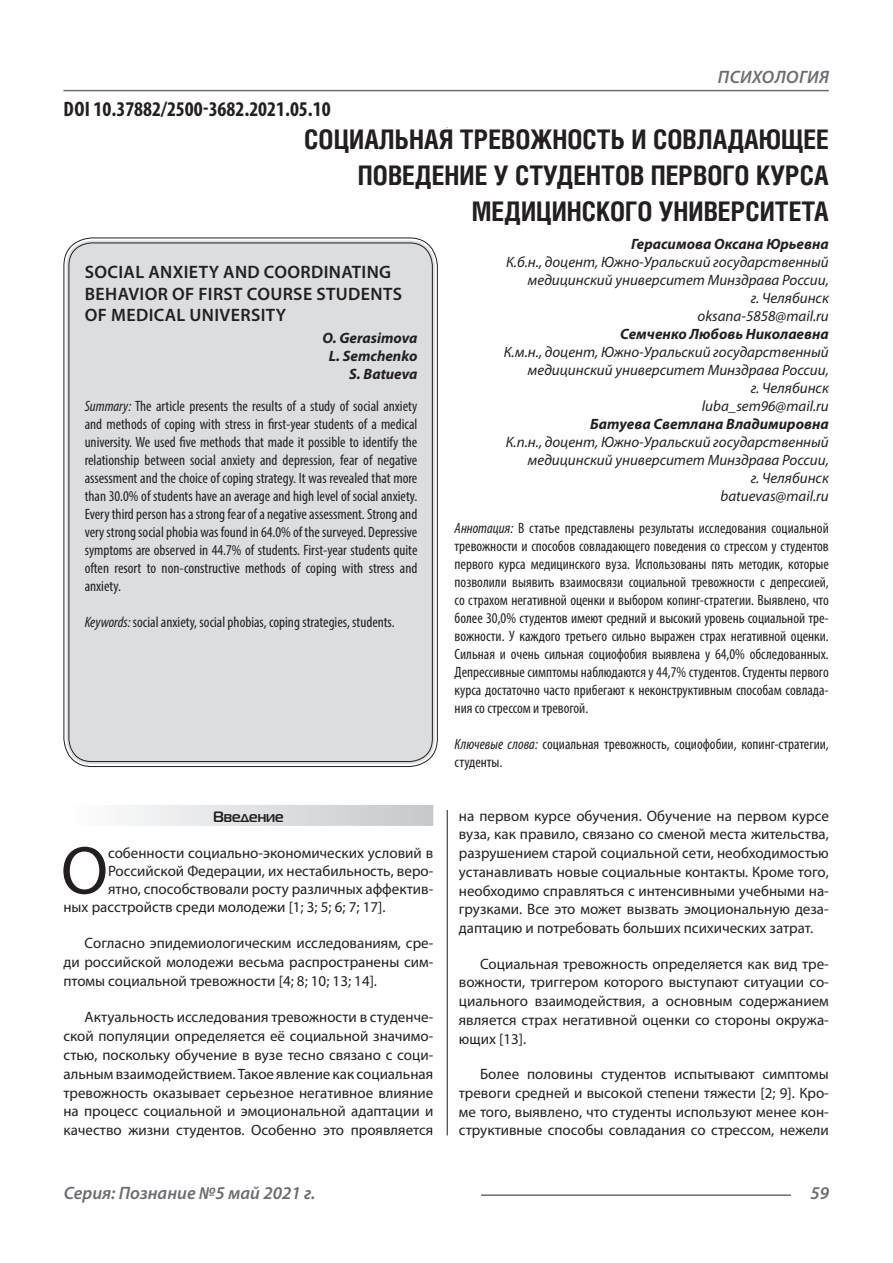
<style>
.page{position:relative;width:893px;height:1263px;background:#fff}
.page>*{position:absolute;margin:0;border:0;box-sizing:border-box;transform-origin:0 0}
.Статья_текст_первый{font:68.4px "Myriad Pro";color:#231f20}
.Статья_название{font:700 27px/36px "Helios Cond C";color:#231f20;text-align:right}
.ДОИ{font:700 condensed 21px "Myriad Pro";color:#231f20}
.Статья_название_англ{font:600 18px/21.6px "Myriad Pro";letter-spacing:.02em;color:#231f20}
.t1{font:italic 600 18px "Myriad Pro";color:#6c6d70}
.t2{font:italic 600 18px "Myriad Pro";letter-spacing:.02em;color:#6c6d70}
.Статья_текст{font:15px/18.8px "Myriad Pro";color:#231f20;text-align:justify}
.Статья_аннотация_тек{font:condensed 15px/18px "Myriad Pro";color:#231f20;text-align:justify}
.Статья_аннотация_анг{font:condensed 15px/18px "Myriad Pro";color:#231f20;text-align:justify}
.Статья_автор_инфо{font:italic 15px/18px "Myriad Pro";color:#231f20;text-align:right}
.Статья_текст_первый-2{font:15px "Myriad Pro";color:#231f20}
.Статья_автор_инфо-2{font:italic 700 15px "Myriad Pro";color:#231f20}
.Статья_автор_англ{font:italic 700 15px "Myriad Pro";color:#231f20}
.Статья_подзаголовок{font:700 15px "Magistral C";color:#231f20}
.s1{font-style:italic}
</style>
<div class="page">
<hr style="left:447px;top:128px;width:1px;height:1007px;background:#231f20">
<hr style="left:63px;top:90px;width:766px;height:1px;background:#6c6d70">
<hr style="left:481px;top:1194px;width:310px;height:2px;background:#6c6d70">
<div style="left:443px;top:128px;width:10px;height:681px;background:#fff"></div>
<div style="left:66px;top:240px;width:369px;height:524px;background:#dcdddf;border-radius:26px"></div>
<div style="left:63px;top:805px;width:370px;height:21px;background:linear-gradient(to right,#fefeff,#c6c8ca)"></div>
<p class="ДОИ" style="left:64px;top:96px;width:269px">DOI 10.37882/2500-3682.2021.05.10</p>
<p class="t2" style="left:718px;top:66px;width:113px">ПСИХОЛОГИЯ</p>
<p class="Статья_название" style="left:304px;top:121px;width:526px">СОЦИАЛЬНАЯ ТРЕВОЖНОСТЬ И СОВЛАДАЮЩЕЕ<br>ПОВЕДЕНИЕ У СТУДЕНТОВ ПЕРВОГО КУРСА<br>МЕДИЦИНСКОГО УНИВЕРСИТЕТА</p>
<p class="Статья_автор_инфо-2" style="left:631px;top:234px;width:199px">Герасимова Оксана Юрьевна</p>
<p class="Статья_автор_инфо" style="left:506px;top:252px;width:324px">К.б.н., доцент, Южно-Уральский государственный медицинский университет Минздрава России,<br>г. Челябинск</p>
<p class="Статья_автор_инфо" style="left:697px;top:306px;width:133px">oksana-5858@mail.ru</p>
<p class="Статья_автор_инфо-2" style="left:620px;top:324px;width:210px">Семченко Любовь Николаевна</p>
<p class="Статья_автор_инфо" style="left:504px;top:342px;width:327px">К.м.н., доцент, Южно-Уральский государственный медицинский университет Минздрава России,<br>г. Челябинск</p>
<p class="Статья_автор_инфо" style="left:702px;top:396px;width:129px">luba_sem96@mail.ru</p>
<p class="Статья_автор_инфо-2" style="left:590px;top:414px;width:240px">Батуева Светлана Владимировна</p>
<p class="Статья_автор_инфо" style="left:506px;top:432px;width:325px">К.п.н., доцент, Южно-Уральский государственный медицинский университет Минздрава России,<br>г. Челябинск</p>
<p class="Статья_автор_инфо" style="left:720px;top:486px;width:110px">batuevas@mail.ru</p>
<p class="Статья_аннотация_тек" style="left:455px;top:519px;width:376px"><span class="s1">Аннотация:</span> В статье представлены результаты исследования социальной тревожности и способов совладающего поведения со стрессом у студентов первого курса медицинского вуза. Использованы пять методик, которые позволили выявить взаимосвязи социальной тревожности с депрессией, со страхом негативной оценки и выбором копинг-стратегии. Выявлено, что более 30,0% студентов имеют средний и высокий уровень социальной тре&shy;вожности. У каждого третьего сильно выражен страх негативной оценки.<br>Сильная и очень сильная социофобия выявлена у 64,0% обследованных.<br>Депрессивные симптомы наблюдаются у 44,7% студентов. Студенты первого курса достаточно часто прибегают к неконструктивным способам совлада&shy;ния со стрессом и тревогой.</p>
<p class="Статья_аннотация_тек" style="left:455px;top:735px;width:376px"><span class="s1">Ключевые слова:</span> социальная тревожность, социофобии, копинг-стратегии, студенты.</p>
<p class="Статья_название_англ" style="left:85px;top:261px;width:319px">SOCIAL ANXIETY AND COORDINATING<br>BEHAVIOR OF FIRST COURSE STUDENTS<br>OF MEDICAL UNIVERSITY</p>
<p class="Статья_автор_англ" style="left:322px;top:328px;width:96px">O. Gerasimova</p>
<p class="Статья_автор_англ" style="left:329px;top:346px;width:90px">L. Semchenko</p>
<p class="Статья_автор_англ" style="left:349px;top:364px;width:70px">S. Batueva</p>
<p class="Статья_аннотация_анг" style="left:85px;top:397px;width:334px"><span class="s1">Summary:</span> The article presents the results of a study of social anxiety and methods of coping with stress in first-year students of a medical university. We used five methods that made it possible to identify the relationship between social anxiety and depression, fear of negative assessment and the choice of coping strategy. It was revealed that more than 30.0% of students have an average and high level of social anxiety.<br>Every third person has a strong fear of a negative assessment. Strong and very strong social phobia was found in 64.0% of the surveyed. Depressive symptoms are observed in 44.7% of students. First-year students quite often resort to non-constructive methods of coping with stress and anxiety.</p>
<p class="Статья_аннотация_анг" style="left:85px;top:613px;width:311px"><span class="s1">Keywords:</span> social anxiety, social phobias, coping strategies, students.</p>
<p class="Статья_подзаголовок" style="left:213px;top:807px;width:72px">Введение</p>
<p class="Статья_текст_первый" style="left:61px;top:828px;width:49px">О</p>
<p class="Статья_текст_первый-2" style="left:108px;top:843px;width:327px">собенности социально-экономических условий в</p>
<p class="Статья_текст_первый-2" style="left:108px;top:861px;width:327px">Российской Федерации, их нестабильность, веро-</p>
<p class="Статья_текст_первый-2" style="left:108px;top:879px;width:327px">ятно, способствовали росту различных аффектив-</p>
<p class="Статья_текст_первый-2" style="left:63px;top:898px;width:324px">ных расстройств среди молодежи [1; 3; 5; 6; 7; 17].</p>
<p class="Статья_текст" style="left:63px;top:934px;width:371px;text-indent:21px">Согласно эпидемиологическим исследованиям, сре&shy;ди российской молодежи весьма распространены сим&shy;птомы социальной тревожности [4; 8; 10; 13; 14].</p>
<p class="Статья_текст" style="left:63px;top:1007px;width:371px;text-indent:21px">Актуальность исследования тревожности в студенче&shy;ской популяции определяется её социальной значимо&shy;стью, поскольку обучение в вузе тесно связано с соци&shy;альным взаимодействием. Такое явление как социальная тревожность оказывает серьезное негативное влияние на процесс социальной и эмоциональной адаптации и качество жизни студентов. Особенно это проявляется</p>
<p class="Статья_текст" style="left:459px;top:806px;width:371px">на первом курсе обучения. Обучение на первом курсе вуза, как правило, связано со сменой места жительства, разрушением старой социальной сети, необходимостью устанавливать новые социальные контакты. Кроме того, необходимо справляться с интенсивными учебными на&shy;грузками. Все это может вызвать эмоциональную деза&shy;даптацию и потребовать больших психических затрат.</p>
<p class="Статья_текст" style="left:459px;top:954px;width:371px;text-indent:21px">Социальная тревожность определяется как вид тре&shy;вожности, триггером которого выступают ситуации со&shy;циального взаимодействия, а основным содержанием является страх негативной оценки со стороны окружа&shy;ющих [13].</p>
<p class="Статья_текст" style="left:459px;top:1064px;width:371px;text-indent:21px">Более половины студентов испытывают симптомы тревоги средней и высокой степени тяжести [2; 9]. Кро&shy;ме того, выявлено, что студенты используют менее кон&shy;структивные способы совладания со стрессом, нежели</p>
<p class="t1" style="left:64px;top:1182px;width:253px">Серия: Познание №5 май 2021 г.</p>
<p class="t1" style="left:810px;top:1182px;width:20px">59</p>
</div>
